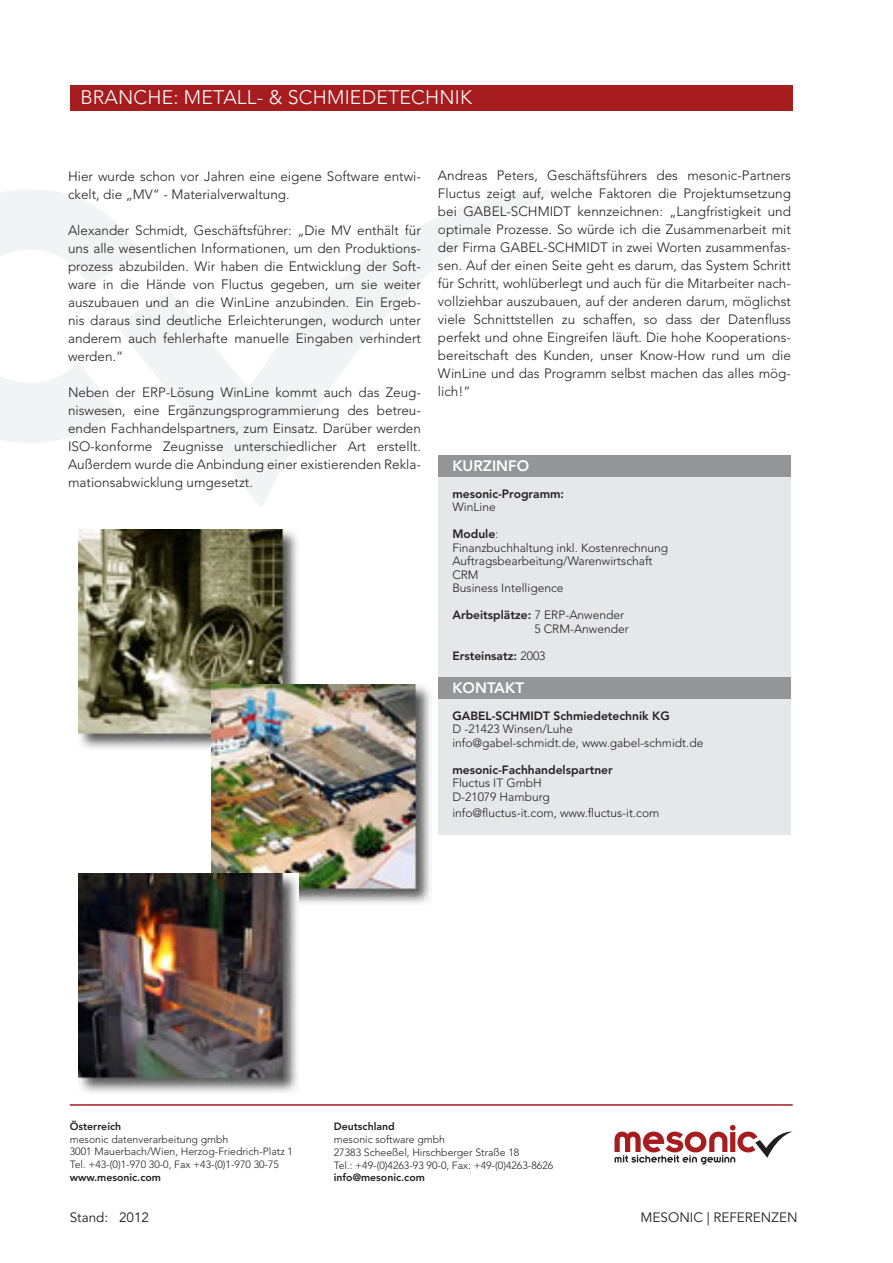
<style>
.page{position:relative;width:893px;height:1263px;background:#fff}
.page>*{position:absolute;margin:0;border:0;box-sizing:border-box;transform-origin:0 0}
.t1{font:300 19.5px "Avenir LT Pro";letter-spacing:.01em;color:#fff}
.t2{font:800 15px "Avenir LT Pro";color:#fff}
.t3{font:300 13.5px/18px "Avenir LT Pro";color:#231f20;text-align:justify}
.t4{font:13.5px "Avenir LT Pro";color:#231f20}
.t5{font:300 12px "Avenir LT Pro";color:#231f20}
.t6{font:800 12px "Avenir LT Pro";color:#231f20}
.t7{font:300 10.5px/12.6px "Avenir LT Pro";color:#231f20}
.t8{font:800 10.5px "Avenir LT Pro";color:#231f20}
.s1{font-weight:300}
</style>
<div class="page">
<div style="left:70px;top:85px;width:723px;height:25px;background:#a61c1f"></div>
<svg style="left:143px;top:190px;width:425px;height:317px"></svg>
<svg style="left:0;top:190px;width:143px;height:253px"></svg>
<hr style="left:70px;top:1104px;width:723px;height:2px;background:#a61c1f">
<svg style="left:614px;top:1125px;width:179px;height:39px"></svg>
<img style="left:79px;top:530px;width:219px;height:218px">
<img style="left:211px;top:684px;width:220px;height:220px">
<img style="left:79px;top:873px;width:219px;height:220px">
<div style="left:438px;top:455px;width:352px;height:380px;background:#e6e7e9"></div>
<div style="left:438px;top:455px;width:352px;height:21px;background:#939598"></div>
<div style="left:438px;top:677px;width:352px;height:21px;background:#939598"></div>
<p class="t1" style="left:80px;top:86px;width:393px">BRANCHE: METALL- &amp; SCHMIEDETECHNIK</p>
<p class="t3" style="left:68px;top:168px;width:354px">Hier wurde schon vor Jahren eine eigene Software entwi&shy;ckelt, die „MV“ - Materialverwaltung.</p>
<p class="t3" style="left:68px;top:222px;width:354px">Alexander Schmidt, Geschäftsführer: „Die MV enthält für uns alle wesentlichen Informationen, um den Produktions&shy;prozess abzubilden. Wir haben die Entwicklung der Soft&shy;ware in die Hände von Fluctus gegeben, um sie weiter auszubauen und an die WinLine anzubinden. Ein Ergeb&shy;nis daraus sind deutliche Erleichterungen, wodurch unter anderem auch fehlerhafte manuelle Eingaben verhindert werden.“</p>
<p class="t3" style="left:68px;top:384px;width:354px">Neben der ERP-Lösung WinLine kommt auch das Zeug&shy;niswesen, eine Ergänzungsprogrammierung des betreu&shy;enden Fachhandelspartners, zum Einsatz. Darüber werden ISO-konforme Zeugnisse unterschiedlicher Art erstellt.<br>Außerdem wurde die Anbindung einer existierenden Rekla&shy;mationsabwicklung umgesetzt.</p>
<p class="t3" style="left:438px;top:167px;width:354px">Andreas Peters, Geschäftsführers des mesonic-Partners Fluctus zeigt auf, welche Faktoren die Projektumsetzung bei GABEL-SCHMIDT kennzeichnen: „Langfristigkeit und optimale Prozesse. So würde ich die Zusammenarbeit mit der Firma GABEL-SCHMIDT in zwei Worten zusammenfas&shy;sen. Auf der einen Seite geht es darum, das System Schritt für Schritt, wohlüberlegt und auch für die Mitarbeiter nach&shy;vollziehbar auszubauen, auf der anderen darum, möglichst viele Schnittstellen zu schaffen, so dass der Datenfluss perfekt und ohne Eingreifen läuft. Die hohe Kooperations&shy;bereitschaft des Kunden, unser Know-How rund um die WinLine und das Programm selbst machen das alles mög&shy;lich!“</p>
<p class="t2" style="left:452px;top:457px;width:78px">KURZINFO</p>
<p class="t6" style="left:452px;top:486px;width:113px">mesonic-Programm:</p>
<p class="t5" style="left:452px;top:500px;width:45px">WinLine</p>
<p class="t6" style="left:452px;top:527px;width:48px">Module<span class="s1">:</span></p>
<p class="t5" style="left:452px;top:541px;width:217px">Finanzbuchhaltung inkl. Kostenrechnung</p>
<p class="t5" style="left:452px;top:554px;width:202px">Auftragsbearbeitung/Warenwirtschaft</p>
<p class="t5" style="left:452px;top:568px;width:28px">CRM</p>
<p class="t5" style="left:452px;top:581px;width:113px">Business Intelligence</p>
<p class="t6" style="left:452px;top:608px;width:173px">Arbeitsplätze: <span class="s1">7 ERP-Anwender</span></p>
<p class="t5" style="left:534px;top:622px;width:96px">5 CRM-Anwender</p>
<p class="t6" style="left:452px;top:648px;width:95px">Ersteinsatz: <span class="s1">2003</span></p>
<p class="t2" style="left:452px;top:679px;width:73px">KONTAKT</p>
<p class="t6" style="left:452px;top:708px;width:219px">GABEL-SCHMIDT Schmiedetechnik KG</p>
<p class="t5" style="left:452px;top:722px;width:122px">D -21423 Winsen/Luhe</p>
<p class="t5" style="left:452px;top:736px;width:253px">info@gabel-schmidt.de, www.gabel-schmidt.de</p>
<p class="t6" style="left:452px;top:762px;width:162px">mesonic-Fachhandelspartner</p>
<p class="t5" style="left:452px;top:776px;width:91px">Fluctus IT GmbH</p>
<p class="t5" style="left:452px;top:790px;width:99px">D-21079 Hamburg</p>
<p class="t5" style="left:452px;top:806px;width:209px">info@fluctus-it.com, www.fluctus-it.com</p>
<p class="t8" style="left:70px;top:1120px;width:53px">Österreich</p>
<p class="t7" style="left:70px;top:1133px;width:225px">mesonic datenverarbeitung gmbh<br>3001 Mauerbach/Wien, Herzog-Friedrich-Platz 1<br>Tel. +43-(0)1-970 30-0, Fax +43-(0)1-970 30-75</p>
<p class="t8" style="left:70px;top:1171px;width:93px">www.mesonic.com</p>
<p class="t8" style="left:334px;top:1120px;width:62px">Deutschland</p>
<p class="t7" style="left:334px;top:1133px;width:221px">mesonic software gmbh<br>27383 Scheeßel, Hirschberger Straße 18<br>Tel.: +49-(0)4263-93 90-0, Fax: +49-(0)4263-8626</p>
<p class="t8" style="left:334px;top:1171px;width:93px">info@mesonic.com</p>
<p class="t4" style="left:70px;top:1209px;width:40px">Stand:</p>
<p class="t4" style="left:641px;top:1209px;width:158px">MESONIC | REFERENZEN</p>
<p class="t4" style="left:119px;top:1209px;width:32px">2012</p>
</div>
